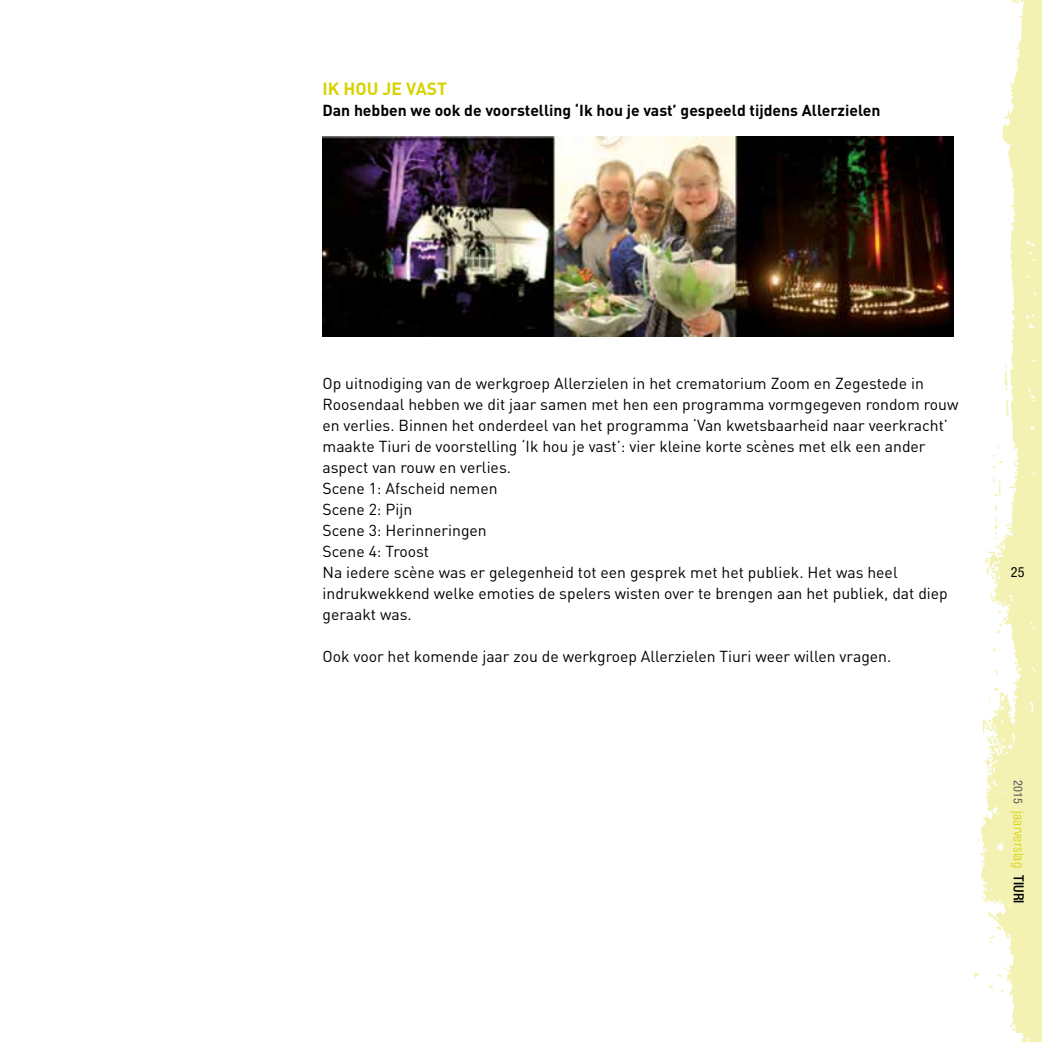
<style>
.page{position:relative;width:1042px;height:1042px;background:#fff}
.page>*{position:absolute;margin:0;border:0;box-sizing:border-box;transform-origin:0 0}
.t1{font:700 17.5px "DIN";color:#d6d300}
.t2{font:15.75px/21px "DIN";color:#000}
.t3{font:700 15.75px "DIN";color:#000}
.t4{font:300 condensed 14px "Helvetica Neue LT Std";letter-spacing:.02em;color:#d6d300}
.t5{font:condensed 14px "Helvetica Neue LT Std";color:#000}
.s1{font-weight:400;font-size:12.25px;color:#575756}
.s2{font-weight:500;color:#000}
</style>
<div class="page">
<svg style="left:974px;top:972px;width:5px;height:6px"></svg>
<svg style="left:979px;top:0;width:63px;height:1042px;fill:#f3f2b3"></svg>
<svg style="left:988px;top:925px;width:14px;height:18px"></svg>
<svg style="left:982px;top:718px;width:16px;height:27px"></svg>
<svg style="left:993px;top:670px;width:5px;height:5px"></svg>
<svg style="left:992px;top:646px;width:6px;height:7px"></svg>
<svg style="left:984px;top:516px;width:28px;height:68px"></svg>
<svg style="left:994px;top:505px;width:6px;height:5px"></svg>
<svg style="left:992px;top:444px;width:10px;height:24px"></svg>
<svg style="left:1004px;top:364px;width:4px;height:27px"></svg>
<svg style="left:997px;top:974px;width:4px;height:4px"></svg>
<img style="left:322px;top:137px;width:631px;height:199px">
<p class="t1" style="left:322px;top:77px;width:126px">IK HOU JE VAST</p>
<p class="t3" style="left:322px;top:100px;width:559px">Dan hebben we ook de voorstelling ‘Ik hou je vast’ gespeeld tijdens Allerzielen</p>
<p class="t2" style="left:322px;top:372px;width:637px">Op uitnodiging van de werkgroep Allerzielen in het crematorium Zoom en Zegestede in Roosendaal hebben we dit jaar samen met hen een programma vormgegeven rondom rouw en verlies. Binnen het onderdeel van het programma ‘Van kwetsbaarheid naar veerkracht’ maakte Tiuri de voorstelling ‘Ik hou je vast’: vier kleine korte scènes met elk een ander aspect van rouw en verlies.<br>Scene 1: Afscheid nemen<br>Scene 2: Pijn<br>Scene 3: Herinneringen<br>Scene 4: Troost<br>Na iedere scène was er gelegenheid tot een gesprek met het publiek. Het was heel indrukwekkend welke emoties de spelers wisten over te brengen aan het publiek, dat diep geraakt was.</p>
<p class="t2" style="left:322px;top:645px;width:570px">Ook voor het komende jaar zou de werkgroep Allerzielen Tiuri weer willen vragen.</p>
<p class="t5" style="left:1011px;top:564px;width:15px">25</p>
<p class="t4" style="left:1027px;top:780px;width:125px;rotate:90deg"><span class="s1">2015</span> jaarverslag <span class="s2">TIURI</span></p>
</div>
